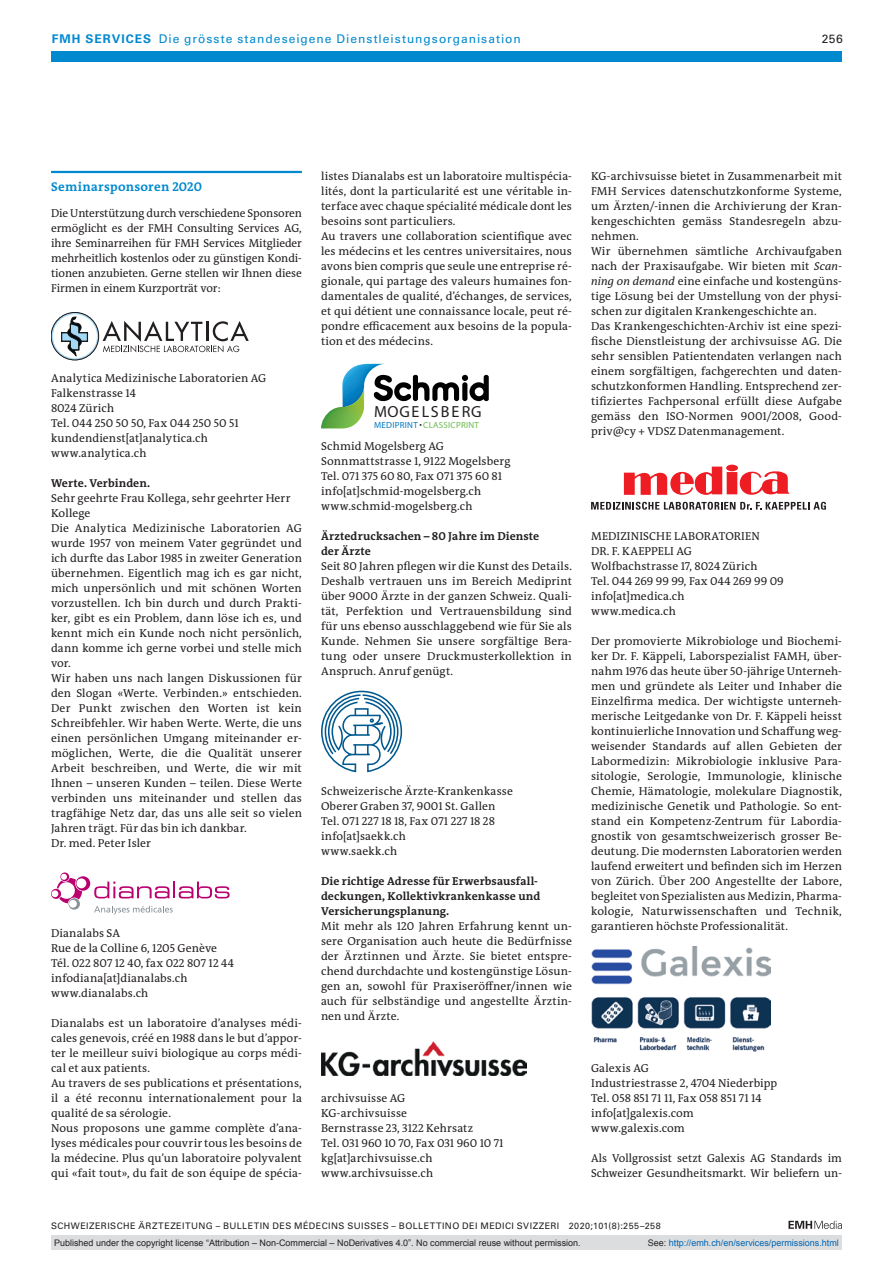
<style>
.page{position:relative;width:893px;height:1263px;background:#fff}
.page>*{position:absolute;margin:0;border:0;box-sizing:border-box;transform-origin:0 0}
.t1{font:16.05px "Function Bold OV MFPHYA";letter-spacing:.09em;color:#231f20}
.t2{font:700 12.75px "The Antiqua B W7";letter-spacing:.025em;color:#0089cf}
.t3{font:12px "Univers LT Std";letter-spacing:.08em;color:#0089cf}
.t4{font:12px "Univers LT Std";color:#231f20}
.t5{font:11.55px/15px "The Antiqua B W5 Plain";letter-spacing:.01em;color:#231f20}
.t6{font:700 11.55px/15px "The Antiqua B W7";letter-spacing:.01em;color:#231f20}
.t7{font:9px "Arial";color:#231f20}
.t8{font:9px "Univers LT Std";letter-spacing:.05em;color:#231f20}
.t9{font:9px "Arial";color:#0166b3}
.t10{font:8.85px "Function Bold OV MFPHYA";letter-spacing:.03em;color:#6abd49}
.s1{font-weight:700}
.s2{color:#0079c1}
.s3{color:#231f20}
.s4{font-style:italic}
</style>
<div class="page">
<svg style="left:788px;top:1221px;width:54px;height:8px"></svg>
<div style="left:51px;top:51px;width:791px;height:11px;background:#0089cf"></div>
<hr style="left:51px;top:171px;width:251px;height:2px;background:#0089cf">
<svg style="left:103px;top:321px;width:146px;height:31px"></svg>
<svg style="left:52px;top:313px;width:46px;height:46px"></svg>
<div style="left:51px;top:312px;width:48px;height:48px;border:2px solid #a3d8f4;border-radius:50%"></div>
<svg style="left:61px;top:317px;width:27px;height:39px"></svg>
<div style="left:51px;top:312px;width:48px;height:48px;border:1px solid #231f20;border-radius:50%"></div>
<svg style="left:51px;top:872px;width:179px;height:42px"></svg>
<svg style="left:388px;top:375px;width:101px;height:26px"></svg>
<img style="left:342px;top:364px;width:46px;height:43px">
<img style="left:321px;top:384px;width:43px;height:44px">
<svg style="left:321px;top:691px;width:81px;height:81px"></svg>
<img style="left:321px;top:1042px;width:206px;height:34px">
<svg style="left:623px;top:464px;width:167px;height:31px"></svg>
<svg style="left:591px;top:502px;width:235px;height:8px"></svg>
<img style="left:591px;top:946px;width:180px;height:106px">
<div style="left:51px;top:1235px;width:791px;height:15px;background:#dcdddf"></div>
<p class="t3" style="left:52px;top:31px;width:470px"><span class="s1">FMH SERVICES</span> Die grösste standeseigene Dienstleistungsorganisation</p>
<p class="t4" style="left:822px;top:31px;width:23px">256</p>
<p class="t2" style="left:51px;top:178px;width:153px">Seminarsponsoren 2020</p>
<p class="t5" style="left:51px;top:206px;width:252px;text-align:justify">Die Unterstützung durch verschiedene Sponsoren ermöglicht es der FMH Consulting Services AG, ihre Seminarreihen für FMH Services Mitglieder mehrheitlich kostenlos oder zu günstigen Kondi&shy;tionen anzubieten. Gerne stellen wir Ihnen diese Firmen in einem Kurzporträt vor:</p>
<p class="t5" style="left:51px;top:371px;width:217px">Analytica Medizinische Laboratorien AG<br>Falkenstrasse 14<br>8024 Zürich<br>Tel. 044 250 50 50, Fax 044 250 50 51 kundendienst[at]analytica.ch www.analytica.ch</p>
<p class="t6" style="left:51px;top:476px;width:101px">Werte. Verbinden.</p>
<p class="t5" style="left:51px;top:491px;width:252px">Sehr geehrte Frau Kollega, sehr geehrter Herr Kollege<br>Die Analytica Medizinische Laboratorien AG wurde 1957 von meinem Vater gegründet und ich durfte das Labor 1985 in zweiter Generation übernehmen. Eigentlich mag ich es gar nicht, mich unpersönlich und mit schönen Worten vorzustellen. Ich bin durch und durch Prakti&shy;ker, gibt es ein Problem, dann löse ich es, und kennt mich ein Kunde noch nicht persönlich, dann komme ich gerne vorbei und stelle mich vor.<br>Wir haben uns nach langen Diskussionen für den Slogan «Werte. Verbinden.» entschieden.<br>Der Punkt zwischen den Worten ist kein Schreibfehler. Wir haben Werte. Werte, die uns einen persönlichen Umgang miteinander er&shy;möglichen, Werte, die die Qualität unserer Arbeit beschreiben, und Werte, die wir mit Ihnen – unseren Kunden – teilen. Diese Werte verbinden uns miteinander und stellen das tragfähige Netz dar, das uns alle seit so vielen Jahren trägt. Für das bin ich dankbar.<br>Dr. med. Peter Isler</p>
<p class="t5" style="left:51px;top:926px;width:185px">Dianalabs SA<br>Rue de la Colline 6, 1205 Genève<br>Tél. 022 807 12 40, fax 022 807 12 44 infodiana[at]dianalabs.ch www.dianalabs.ch</p>
<p class="t5" style="left:51px;top:1016px;width:252px">Dianalabs est un laboratoire d’analyses médi&shy;cales genevois, créé en 1988 dans le but d’appor&shy;ter le meilleur suivi biologique au corps médi&shy;cal et aux patients.<br>Au travers de ses publications et présentations, il a été reconnu internationalement pour la qualité de sa sérologie.<br>Nous proposons une gamme complète d’ana&shy;lyses médicales pour couvrir tous les besoins de la médecine. Plus qu’un laboratoire polyvalent qui «fait tout», du fait de son équipe de spécia-</p>
<p class="t5" style="left:321px;top:168px;width:252px">listes Dianalabs est un laboratoire multispécia&shy;lités, dont la particularité est une véritable in&shy;terface avec chaque spécialité médicale dont les besoins sont particuliers.<br>Au travers une collaboration scientifique avec les médecins et les centres universitaires, nous avons bien compris que seule une entreprise ré&shy;gionale, qui partage des valeurs humaines fon&shy;damentales de qualité, d’échanges, de services, et qui détient une connaissance locale, peut ré&shy;pondre efficacement aux besoins de la popula&shy;tion et des médecins.</p>
<h1 class="t1" style="left:374px;top:403px;width:109px">MOGELSBERG</h1>
<p class="t10" style="left:374px;top:421px;width:106px"><span class="s2">MEDIPRINT</span> <span class="s3">•</span> CLASSICPRINT</p>
<p class="t5" style="left:321px;top:438px;width:191px">Schmid Mogelsberg AG<br>Sonnmattstrasse 1, 9122 Mogelsberg<br>Tel. 071 375 60 80, Fax 071 375 60 81 info[at]schmid-mogelsberg.ch www.schmid-mogelsberg.ch</p>
<p class="t6" style="left:321px;top:528px;width:220px">Ärztedrucksachen – 80 Jahre im Dienste der Ärzte</p>
<p class="t5" style="left:321px;top:558px;width:252px;text-align:justify">Seit 80 Jahren pflegen wir die Kunst des Details.<br>Deshalb vertrauen uns im Bereich Mediprint über 9000 Ärzte in der ganzen Schweiz. Quali&shy;tät, Perfektion und Vertrauensbildung sind für uns ebenso ausschlaggebend wie für Sie als Kunde. Nehmen Sie unsere sorgfältige Bera&shy;tung oder unsere Druckmusterkollektion in Anspruch. Anruf genügt.</p>
<p class="t5" style="left:321px;top:783px;width:193px">Schweizerische Ärzte-Krankenkasse<br>Oberer Graben 37, 9001 St. Gallen<br>Tel. 071 227 18 18, Fax 071 227 18 28 info[at]saekk.ch<br>www.saekk.ch</p>
<p class="t6" style="left:321px;top:873px;width:221px">Die richtige Adresse für Erwerbsausfall&shy;deckungen, Kollektivkrankenkasse und<br>Versicherungsplanung.</p>
<p class="t5" style="left:321px;top:918px;width:252px;text-align:justify">Mit mehr als 120 Jahren Erfahrung kennt un&shy;sere Organisation auch heute die Bedürfnisse der Ärztinnen und Ärzte. Sie bietet entspre&shy;chend durchdachte und kostengünstige Lösun&shy;gen an, sowohl für Praxiseröffner/innen wie auch für selbständige und angestellte Ärztin&shy;nen und Ärzte.</p>
<p class="t5" style="left:321px;top:1091px;width:184px">archivsuisse AG<br>KG-archivsuisse<br>Bernstrasse 23, 3122 Kehrsatz<br>Tel. 031 960 10 70, Fax 031 960 10 71 kg[at]archivsuisse.ch www.archivsuisse.ch</p>
<p class="t5" style="left:591px;top:168px;width:252px">KG-archivsuisse bietet in Zusammenarbeit mit FMH Services datenschutzkonforme Systeme, um Ärzten/-innen die Archivierung der Kran&shy;kengeschichten gemäss Standesregeln abzu&shy;nehmen.<br>Wir übernehmen sämtliche Archivaufgaben nach der Praxisaufgabe. Wir bieten mit <span class="s4">Scan&shy;ning on demand</span> eine einfache und kostengüns&shy;tige Lösung bei der Umstellung von der physi&shy;schen zur digitalen Krankengeschichte an.<br>Das Krankengeschichten-Archiv ist eine spezi&shy;fische Dienstleistung der archivsuisse AG. Die sehr sensiblen Patientendaten verlangen nach einem sorgfältigen, fachgerechten und daten&shy;schutzkonformen Handling. Entsprechend zer&shy;tifiziertes Fachpersonal erfüllt diese Aufgabe gemäss den ISO-Normen 9001/2008, Good&shy;priv@cy + VDSZ Datenmanagement.</p>
<p class="t5" style="left:591px;top:528px;width:194px">MEDIZINISCHE LABORATORIEN<br>DR. F. KAEPPELI AG<br>Wolfbachstrasse 17, 8024 Zürich<br>Tel. 044 269 99 99, Fax 044 269 99 09 info[at]medica.ch<br>www.medica.ch</p>
<p class="t5" style="left:591px;top:633px;width:252px;text-align:justify">Der promovierte Mikrobiologe und Biochemi&shy;ker Dr. F. Käppeli, Laborspezialist FAMH, über&shy;nahm 1976 das heute über 50-jährige Unterneh&shy;men und gründete als Leiter und Inhaber die Einzelfirma medica. Der wichtigste unterneh&shy;merische Leitgedanke von Dr. F. Käppeli heisst kontinuierliche Innovation und Schaffung weg&shy;weisender Standards auf allen Gebieten der Labormedizin: Mikrobiologie inklusive Para&shy;sitologie, Serologie, Immunologie, klinische Chemie, Hämatologie, molekulare Diagnostik, medizinische Genetik und Pathologie. So ent&shy;stand ein Kompetenz-Zentrum für Labordia&shy;gnostik von gesamtschweizerisch grosser Be&shy;deutung. Die modernsten Laboratorien werden laufend erweitert und befinden sich im Herzen von Zürich. Über 200 Angestellte der Labore, begleitet von Spezialisten aus Medizin, Pharma&shy;kologie, Naturwissenschaften und Technik, garantieren höchste Professionalität.</p>
<p class="t5" style="left:591px;top:1061px;width:188px">Galexis AG<br>Industriestrasse 2, 4704 Niederbipp<br>Tel. 058 851 71 11, Fax 058 851 71 14 info[at]galexis.com www.galexis.com</p>
<p class="t5" style="left:591px;top:1151px;width:252px">Als Vollgrossist setzt Galexis AG Standards im<br>Schweizer Gesundheitsmarkt. Wir beliefern un-</p>
<p class="t8" style="left:51px;top:1220px;width:611px">SCHWEIZERISCHE ÄRZTEZEITUNG – BULLETIN DES MÉDECINS SUISSES – BOLLETTINO DEI MEDICI SVIZZERI 2020;101(8):255–258</p>
<p class="t7" style="left:54px;top:1237px;width:528px">Published under the copyright license “Attribution – Non-Commercial – NoDerivatives 4.0”. No commercial reuse without permission.</p>
<p class="t9" style="left:648px;top:1237px;width:193px"><span class="s3">See:</span> http://emh.ch/en/services/permissions.html</p>
</div>
